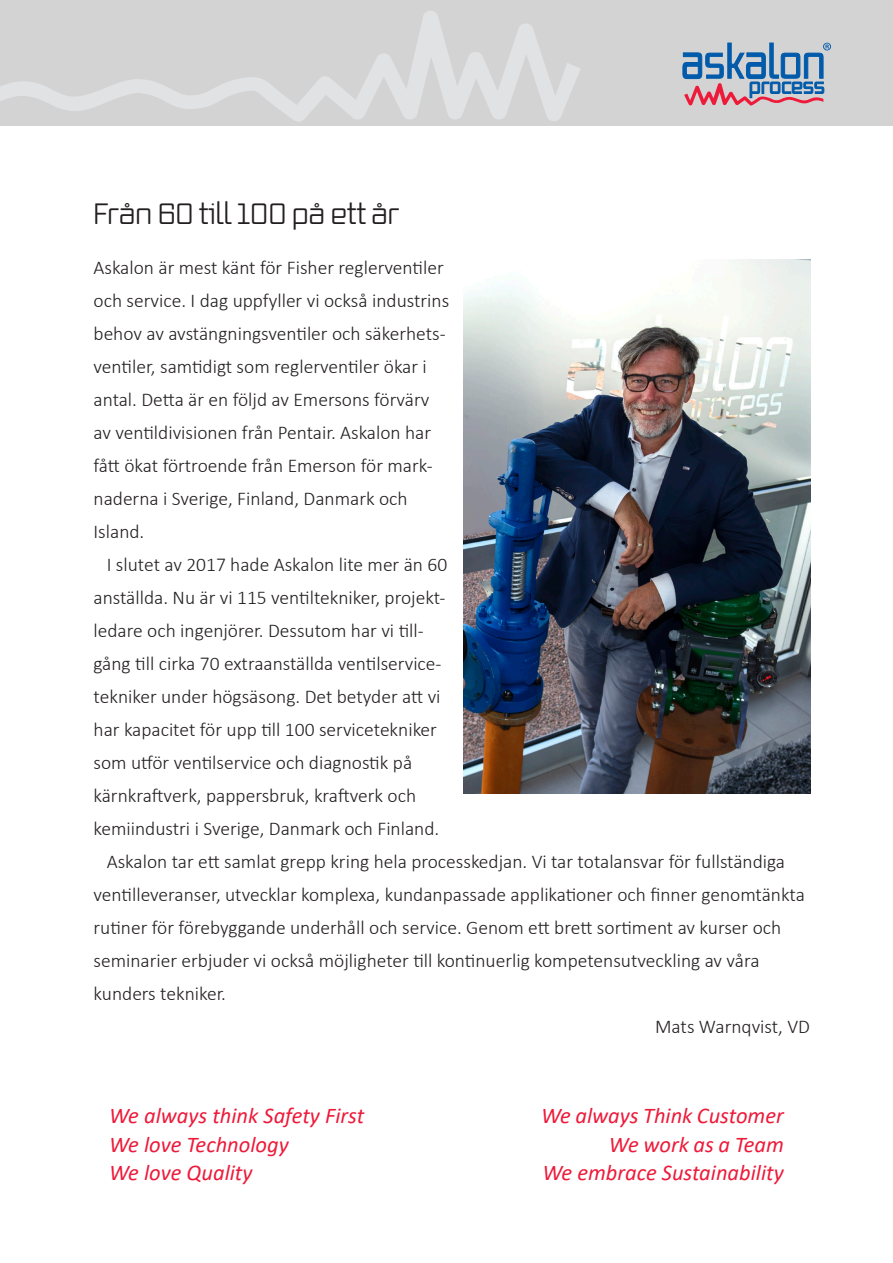
<style>
.page{position:relative;width:893px;height:1263px;background:#fff}
.page>*{position:absolute;margin:0;border:0;box-sizing:border-box;transform-origin:0 0}
.t1{font:28.5px "Vox Round";color:#231f20}
.t2{font:italic 22.5px "Calibri";color:#ed1a3a}
.t3{font:300 19.5px/33px "Calibri";color:#231f20}
</style>
<div class="page">
<div style="left:0;top:0;width:893px;height:126px;background:#d3d3d3"></div>
<svg style="left:1px;top:11px;width:579px;height:111px"></svg>
<svg style="left:0;top:86px;width:1px;height:15px"></svg>
<svg style="left:683px;top:43px;width:148px;height:63px"></svg>
<img style="left:463px;top:259px;width:347px;height:534px">
<p class="t1" style="left:94px;top:195px;width:307px">Från 60 till 100 på ett år</p>
<p class="t3" style="left:94px;top:251px;width:357px">Askalon är mest känt för Fisher reglerventiler och service. I dag uppfyller vi också industrins behov av avstängningsventiler och säkerhets&shy;ventiler, samtidigt som reglerventiler ökar i antal. Detta är en följd av Emersons förvärv av ventildivisionen från Pentair. Askalon har fått ökat förtroende från Emerson för mark&shy;naderna i Sverige, Finland, Danmark och Island.</p>
<p class="t3" style="left:94px;top:548px;width:355px;text-align:right">I slutet av 2017 hade Askalon lite mer än 60 anställda. Nu är vi 115 ventiltekniker, projekt-</p>
<p class="t3" style="left:94px;top:614px;width:349px">ledare och ingenjörer. Dessutom har vi till&shy;gång till cirka 70 extraanställda ventilservice&shy;tekniker under högsäsong. Det betyder att vi har kapacitet för upp till 100 servicetekniker som utför ventilservice och diagnostik på kärnkraftverk, pappersbruk, kraftverk och kemiindustri i Sverige, Danmark och Finland.</p>
<p class="t3" style="left:107px;top:845px;width:680px">Askalon tar ett samlat grepp kring hela processkedjan. Vi tar totalansvar för fullständiga</p>
<p class="t3" style="left:94px;top:878px;width:713px">ventilleveranser, utvecklar komplexa, kundanpassade applikationer och finner genomtänkta rutiner för förebyggande underhåll och service. Genom ett brett sortiment av kurser och</p>
<p class="t3" style="left:94px;top:944px;width:667px">seminarier erbjuder vi också möjligheter till kontinuerlig kompetensutveckling av våra</p>
<p class="t3" style="left:94px;top:977px;width:134px">kunders tekniker.</p>
<p class="t3" style="left:655px;top:1010px;width:156px">Mats Warnqvist, VD</p>
<p class="t2" style="left:109px;top:1100px;width:257px">We always think Safety First</p>
<p class="t2" style="left:541px;top:1100px;width:244px">We always Think Customer</p>
<p class="t2" style="left:109px;top:1129px;width:181px">We love Technology</p>
<p class="t2" style="left:609px;top:1129px;width:176px">We work as a Team</p>
<p class="t2" style="left:109px;top:1157px;width:145px">We love Quality</p>
<p class="t2" style="left:542px;top:1157px;width:243px">We embrace Sustainability</p>
</div>
